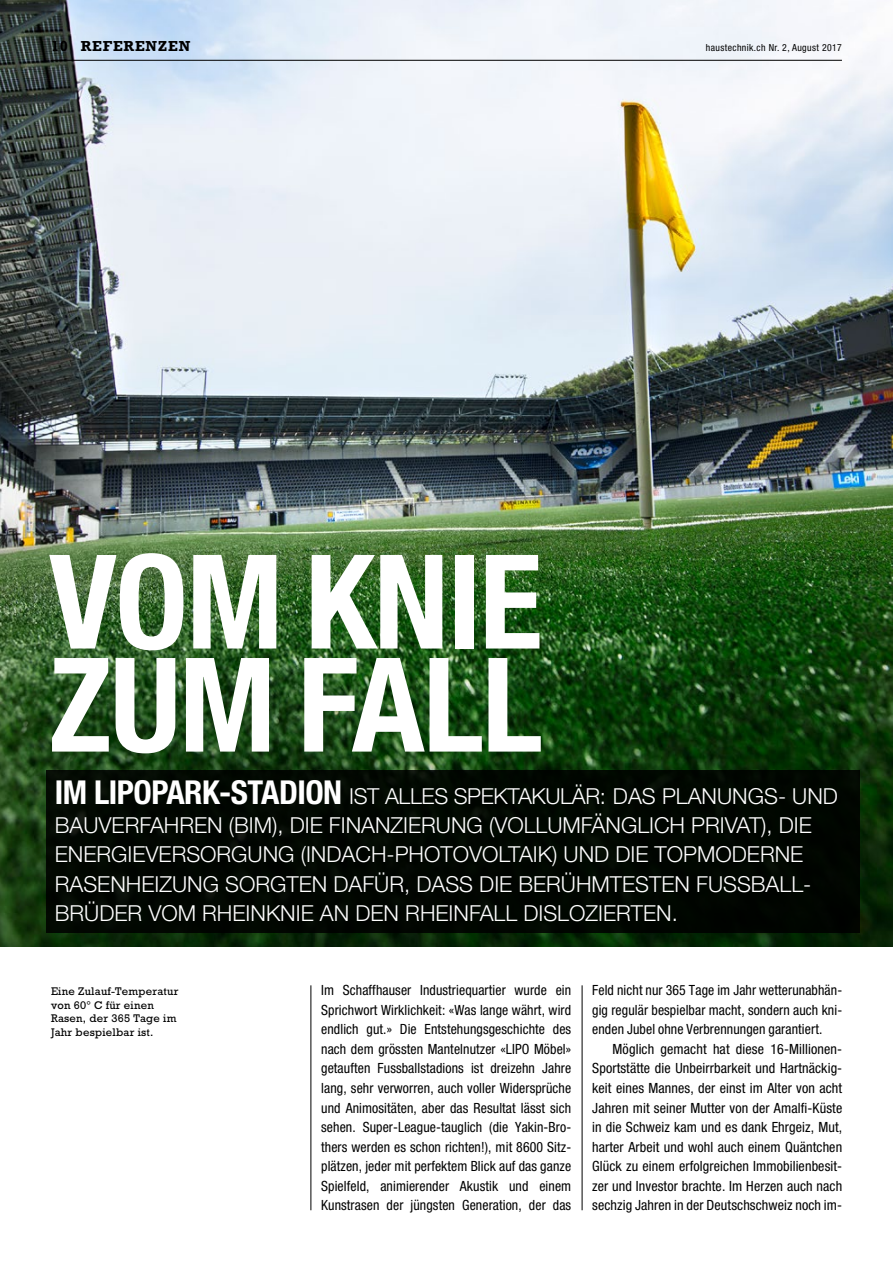
<style>
.page{position:relative;width:893px;height:1263px;background:#fff}
.page>*{position:absolute;margin:0;border:0;box-sizing:border-box;transform-origin:0 0}
.t1{font:700 condensed 130.95px "Helvetica Neue LT Std";letter-spacing:-.015em;color:#fff}
._00_Cover_Titel_Klei{font:300 22.05px/29.4px "Helvetica Neue LT Std";color:#fff}
.t2{font:700 14.7px "Rockwell Std";letter-spacing:.05em;color:#000}
._04_Lauftext{font:condensed 14.1px/19.5px "Helvetica Neue LT Std";letter-spacing:.01em;color:#000;text-align:justify}
._04_Lauftext_Einzug{font:condensed 14.1px/19.5px "Helvetica Neue LT Std";letter-spacing:.01em;color:#000;text-align:justify}
._05_Legende{font:11.25px/13.5px "Rockwell Std";letter-spacing:.02em;color:#000}
.t3{font:condensed 9.75px "Helvetica Neue LT Std";letter-spacing:.04em;color:#000}
.s1{font-weight:700;font-stretch:condensed;font-size:33px}
</style>
<div class="page">
<img style="left:0;top:0;width:893px;height:946px">
<hr style="left:51px;top:60px;width:791px;height:1px;background:#000">
<hr style="left:582px;top:985px;width:1px;height:225px;background:#000">
<hr style="left:310px;top:985px;width:1px;height:225px;background:#000">
<div style="left:46px;top:770px;width:813px;height:163px;background:#000"></div>
<p class="t2" style="left:51px;top:37px;width:18px">10</p>
<p class="t2" style="left:81px;top:37px;width:111px">REFERENZEN</p>
<p class="t3" style="left:706px;top:42px;width:138px">haustechnik.ch Nr. 2, August 2017</p>
<p class="t1" style="left:49px;top:523px;width:495px">VOM KNIE</p>
<p class="t1" style="left:49px;top:626px;width:495px">ZUM FALL</p>
<p class="_00_Cover_Titel_Klei" style="left:55px;top:780px;width:785px"><span class="s1">IM LIPOPARK-STADION</span> IST ALLES SPEKTAKULÄR: DAS PLANUNGS- UND BAUVERFAHREN (BIM), DIE FINANZIERUNG (VOLLUMFÄNGLICH PRIVAT), DIE ENERGIEVERSORGUNG (INDACH-PHOTOVOLTAIK) UND DIE TOPMODERNE RASENHEIZUNG SORGTEN DAFÜR, DASS DIE BERÜHMTESTEN FUSSBALL-BRÜDER VOM RHEINKNIE AN DEN RHEINFALL DISLOZIERTEN.</p>
<p class="_05_Legende" style="left:51px;top:984px;width:129px">Eine Zulauf-Temperatur von 60° C für einen<br>Rasen, der 365 Tage im<br>Jahr bespielbar ist.</p>
<p class="_04_Lauftext" style="left:321px;top:980px;width:252px">Im Schaffhauser Industriequartier wurde ein Sprichwort Wirklichkeit: «Was lange währt, wird endlich gut.» Die Entstehungsgeschichte des nach dem grössten Mantelnutzer «LIPO Möbel» getauften Fussballstadions ist dreizehn Jahre lang, sehr verworren, auch voller Widersprüche und Animositäten, aber das Resultat lässt sich sehen. Super-League-tauglich (die Yakin-Bro&shy;thers werden es schon richten!), mit 8600 Sitz&shy;plätzen, jeder mit perfektem Blick auf das ganze Spielfeld, animierender Akustik und einem Kunstrasen der jüngsten Generation, der das</p>
<p class="_04_Lauftext" style="left:592px;top:980px;width:252px">Feld nicht nur 365 Tage im Jahr wetterunabhän&shy;gig regulär bespielbar macht, sondern auch kni&shy;enden Jubel ohne Verbrennungen garantiert.</p>
<p class="_04_Lauftext_Einzug" style="left:592px;top:1039px;width:252px;text-indent:20px">Möglich gemacht hat diese 16-Millionen-Sportstätte die Unbeirrbarkeit und Hartnäckig&shy;keit eines Mannes, der einst im Alter von acht Jahren mit seiner Mutter von der Amalfi-Küste in die Schweiz kam und es dank Ehrgeiz, Mut, harter Arbeit und wohl auch einem Quäntchen Glück zu einem erfolgreichen Immobilienbesit&shy;zer und Investor brachte. Im Herzen auch nach sechzig Jahren in der Deutschschweiz noch im-</p>
</div>
